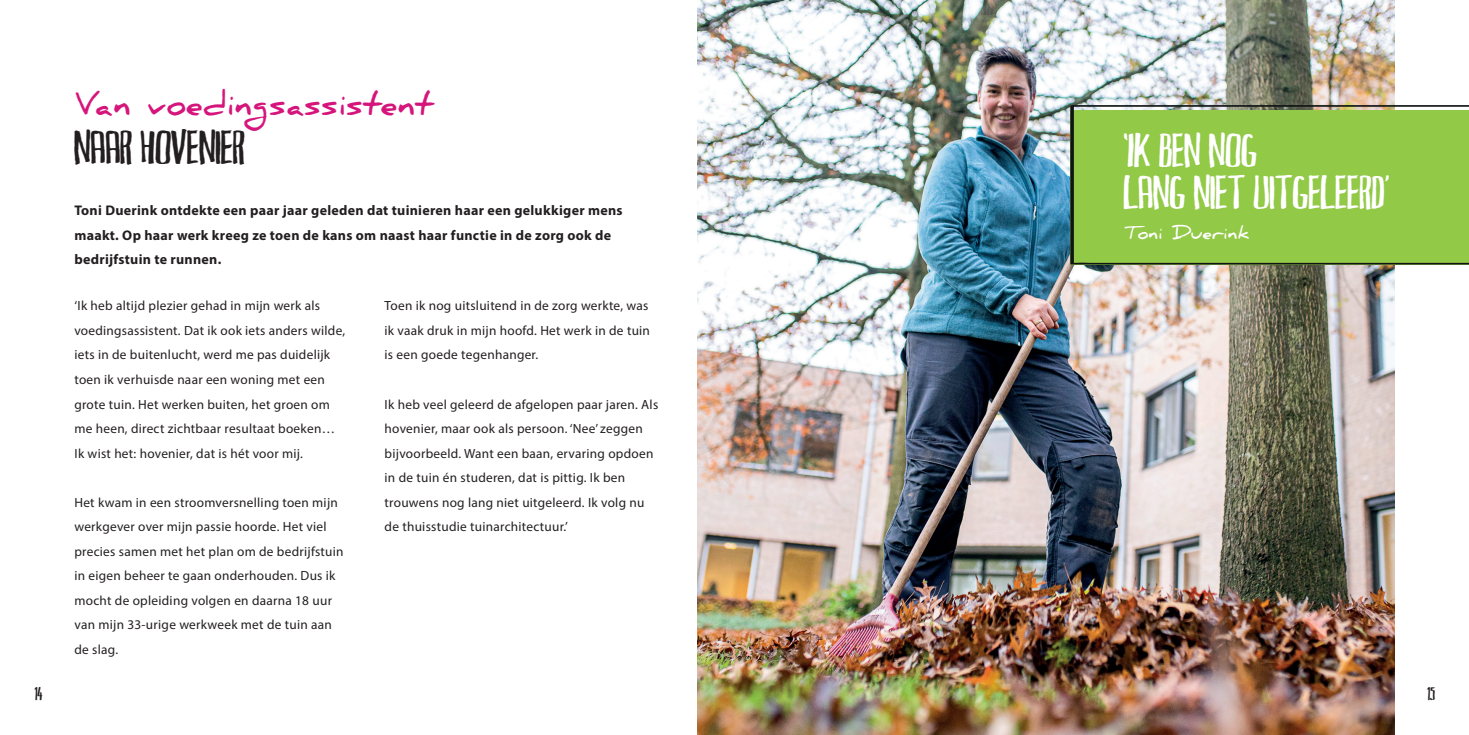
<style>
.page{position:relative;width:1469px;height:735px;background:#fff}
.page>*{position:absolute;margin:0;border:0;box-sizing:border-box;transform-origin:0 0}
.Dikke_kop{font:45.5px "Markus Ink";color:#fff}
.Dikke_kop-2{font:45.5px "Markus Ink";color:#231f20}
.Schuine_kop{font:700 31.5px "Daniel";letter-spacing:.02em;color:#d5157b}
.Schuine_kop-2{font:700 17.5px "Daniel";letter-spacing:.02em;color:#fff}
.Dikke_kop-3{font:17.5px "Markus Ink";color:#231f20}
.Basisalinea_bold{font:700 14px/24.5px "Myriad Pro";letter-spacing:.02em;color:#231f20}
.t1{font:13.3px/24.5px "Myriad Pro";letter-spacing:.02em;color:#231f20}
</style>
<div class="page">
<img style="left:697px;top:0;width:697px;height:734px">
<div style="left:1070px;top:105px;width:398px;height:160px;background:#92c947"></div>
<p class="Schuine_kop" style="left:74px;top:86px;width:359px">Van voedingsassistent</p>
<p class="Dikke_kop-2" style="left:74px;top:124px;width:172px">NAAR HOVENIER</p>
<p class="Basisalinea_bold" style="left:74px;top:197px;width:549px">Toni Duerink ontdekte een paar jaar geleden dat tuinieren haar een gelukkiger mens maakt. Op haar werk kreeg ze toen de kans om naast haar functie in de zorg ook de bedrijfstuin te runnen.</p>
<p class="t1" style="left:74px;top:293px;width:272px">‘Ik heb altijd plezier gehad in mijn werk als voedingsassistent. Dat ik ook iets anders wilde, iets in de buitenlucht, werd me pas duidelijk toen ik verhuisde naar een woning met een grote tuin. Het werken buiten, het groen om me heen, direct zichtbaar resultaat boeken…</p>
<p class="t1" style="left:74px;top:440px;width:230px">Ik wist het: hovenier, dat is hét voor mij.</p>
<p class="t1" style="left:74px;top:489px;width:271px">Het kwam in een stroomversnelling toen mijn werkgever over mijn passie hoorde. Het viel precies samen met het plan om de bedrijfstuin in eigen beheer te gaan onderhouden. Dus ik mocht de opleiding volgen en daarna 18 uur van mijn 33-urige werkweek met de tuin aan de slag.</p>
<p class="t1" style="left:384px;top:293px;width:267px;text-align:justify">Toen ik nog uitsluitend in de zorg werkte, was ik vaak druk in mijn hoofd. Het werk in de tuin is een goede tegenhanger.</p>
<p class="t1" style="left:384px;top:391px;width:275px">Ik heb veel geleerd de afgelopen paar jaren. Als hovenier, maar ook als persoon. ‘Nee’ zeggen bijvoorbeeld. Want een baan, ervaring opdoen in de tuin én studeren, dat is pittig. Ik ben trouwens nog lang niet uitgeleerd. Ik volg nu de thuisstudie tuinarchitectuur.’</p>
<p class="Dikke_kop" style="left:1123px;top:127px;width:135px">‘IK BEN NOG</p>
<p class="Dikke_kop" style="left:1123px;top:169px;width:266px">LANG NIET UITGELEERD’</p>
<p class="Schuine_kop-2" style="left:1123px;top:223px;width:127px">Toni Duerink</p>
<p class="Dikke_kop-3" style="left:34px;top:684px;width:10px">14</p>
<p class="Dikke_kop-3" style="left:1427px;top:684px;width:9px">15</p>
</div>
